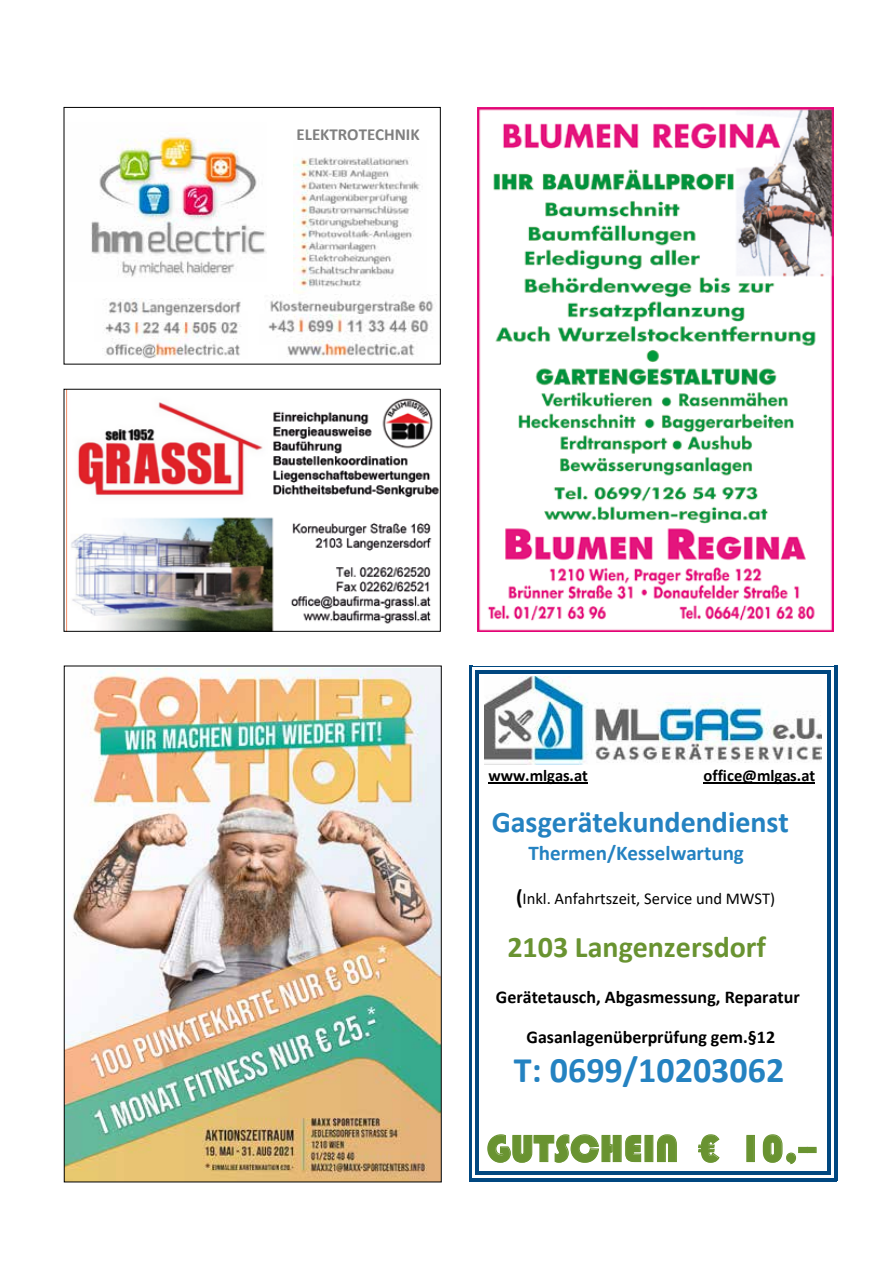
<style>
.page{position:relative;width:893px;height:1263px;background:#fff}
.page>*{position:absolute;margin:0;border:0;box-sizing:border-box;transform-origin:0 0}
.t1{font:39px "Bauhaus 93";color:#699331}
.t2{font:700 36px "Calibri";color:#2482c1}
.t3{font:700 30px "Calibri";color:#2482c1}
.t4{font:700 30px "Calibri";color:#699331}
.t5{font:700 21px "Calibri";color:#2482c1}
.t6{font:700 18px "Calibri";color:#000}
.t7{font:700 16.95px "Calibri";color:#808080}
.t8{font:16.5px "Calibri";color:#000}
.t9{font:700 16.5px "Calibri";color:#000}
.s1{font-weight:700;font-size:21px}
</style>
<div class="page">
<img style="left:66px;top:669px;width:373px;height:511px">
<hr style="left:488px;top:782px;width:100px;height:1px;background:#000">
<hr style="left:704px;top:782px;width:111px;height:1px;background:#000">
<img style="left:485px;top:676px;width:337px;height:89px">
<svg style="left:469px;top:666px;width:10px;height:8px"></svg>
<hr style="left:479px;top:666px;width:348px;height:2px;background:#004780">
<hr style="left:479px;top:671px;width:348px;height:3px;background:#004780">
<svg style="left:827px;top:666px;width:10px;height:8px"></svg>
<svg style="left:469px;top:674px;width:3px;height:497px"></svg>
<hr style="left:476px;top:674px;width:3px;height:497px;background:#004780">
<hr style="left:834px;top:674px;width:3px;height:497px;background:#004780">
<hr style="left:827px;top:674px;width:4px;height:497px;background:#004780">
<svg style="left:469px;top:1171px;width:10px;height:10px"></svg>
<hr style="left:479px;top:1178px;width:348px;height:3px;background:#004780">
<svg style="left:479px;top:1174px;width:348px;height:1px"></svg>
<hr style="left:479px;top:1171px;width:348px;height:3px;background:#004780">
<svg style="left:827px;top:1171px;width:10px;height:10px"></svg>
<img style="left:478px;top:107px;width:355px;height:524px">
<img style="left:66px;top:391px;width:373px;height:238px">
<div style="left:64px;top:389px;width:377px;height:242px;border:1px solid #000"></div>
<img style="left:105px;top:322px;width:136px;height:16px">
<img style="left:293px;top:157px;width:127px;height:136px">
<img style="left:109px;top:298px;width:132px;height:18px">
<img style="left:270px;top:298px;width:163px;height:16px">
<img style="left:268px;top:314px;width:161px;height:20px">
<img style="left:105px;top:338px;width:135px;height:21px">
<img style="left:91px;top:136px;width:175px;height:141px">
<img style="left:287px;top:340px;width:128px;height:17px">
<div style="left:64px;top:107px;width:377px;height:257px;border:1px solid #000"></div>
<p class="t7" style="left:297px;top:122px;width:125px">ELEKTROTECHNIK</p>
<p class="t9" style="left:488px;top:763px;width:101px">www.mlgas.at</p>
<p class="t9" style="left:704px;top:763px;width:113px">office@mlgas.at</p>
<h3 class="t3" style="left:492px;top:800px;width:298px">Gasgerätekundendienst</h3>
<p class="t5" style="left:528px;top:838px;width:217px">Thermen/Kesselwartung</p>
<p class="t8" style="left:516px;top:887px;width:261px"><span class="s1">(</span>Inkl. Anfahrtszeit, Service und MWST)</p>
<h3 class="t4" style="left:507px;top:926px;width:260px">2103 Langenzersdorf</h3>
<p class="t6" style="left:496px;top:984px;width:305px">Gerätetausch, Abgasmessung, Reparatur</p>
<p class="t6" style="left:527px;top:1024px;width:250px">Gasanlagenüberprüfung gem.§12</p>
<h2 class="t2" style="left:514px;top:1045px;width:272px">T: 0699/10203062</h2>
<h1 class="t1" style="left:487px;top:1126px;width:331px">GUTSCHEIN € 10,--</h1>
</div>
